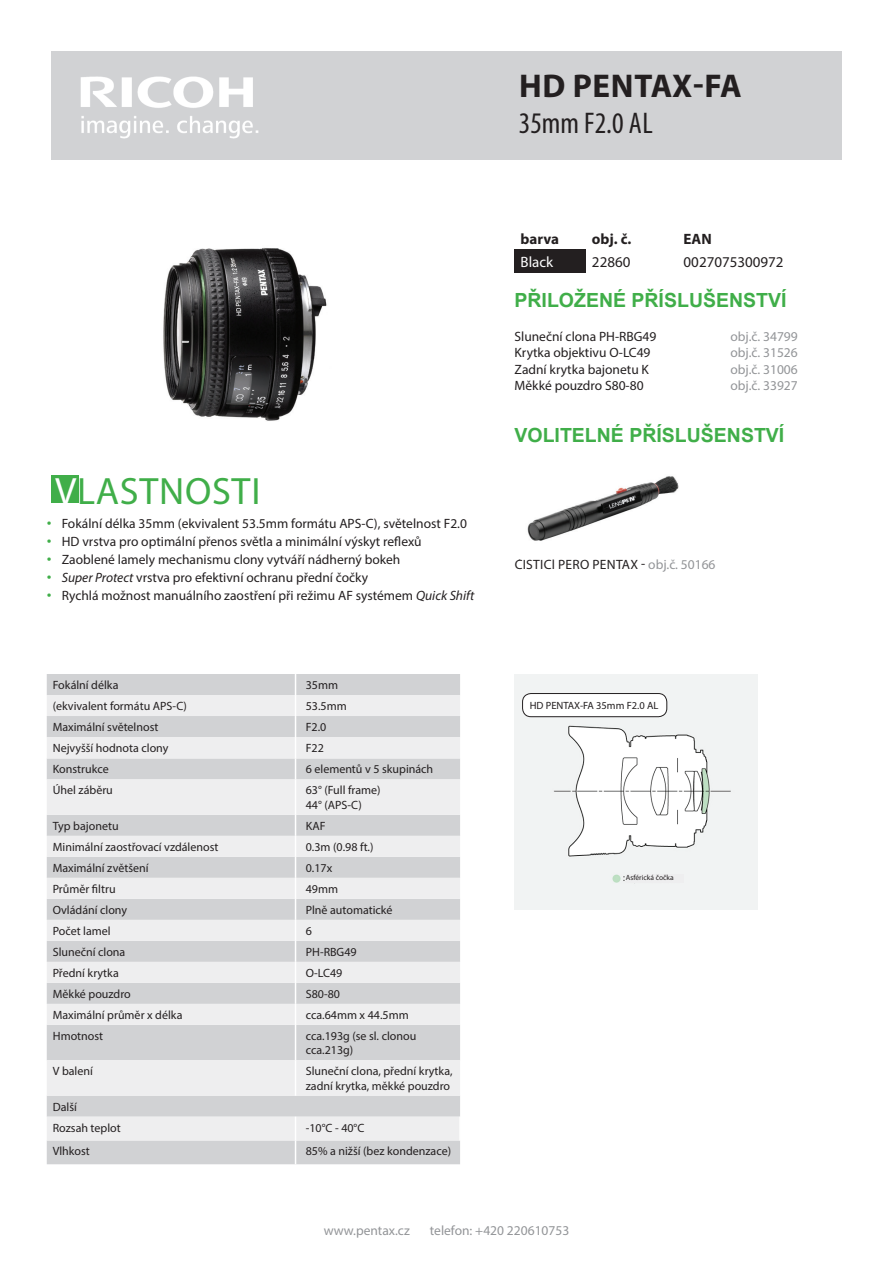
<style>
.page{position:relative;width:893px;height:1263px;background:#fff}
.page>*{position:absolute;margin:0;border:0;box-sizing:border-box;transform-origin:0 0}
.t1{font:38.25px "Myriad Pro";letter-spacing:.02em;color:#40ae49}
.t2{font:700 33px "Myriad Pro";letter-spacing:.02em;color:#231f20}
.t3{font:condensed 30px "Myriad Pro";color:#231f20}
.t4{font:700 19.5px "Arial";color:#40ae49}
.t5{font:15px "Myriad Pro";color:#231f20}
.t6{font:700 15px "Myriad Pro";color:#231f20}
.t7{font:15px "Myriad Pro";color:#fff}
.t8{font:13.5px "Myriad Pro";color:#231f20}
.t9{font:13.5px "Myriad Pro";color:#939598}
.t10{font:13.5px "Myriad Pro";letter-spacing:.02em;color:#231f20}
.t11{font:12px/14.4px "Myriad Pro";color:#231f20}
.t12{font:10.5px "Myriad Pro";color:#231f20}
.t13{font:7.5px "Myriad Pro";color:#231f20}
.s1{color:#fff}
.s2{font-family:"Arial";color:#40ae49}
.s3{font-family:"Arial";font-style:italic;color:#40ae49}
.s4{font-style:italic}
.s5{color:#939598}
</style>
<div class="page">
<div style="left:51px;top:51px;width:791px;height:108px;background:#d1d2d4"></div>
<img style="left:80px;top:76px;width:179px;height:63px">
<div style="left:514px;top:250px;width:72px;height:23px;background:#231f20"></div>
<div style="left:51px;top:475px;width:27px;height:28px;background:#40ae49"></div>
<div style="left:47px;top:674px;width:413px;height:386px;background:#d1d2d4"></div>
<svg style="left:47px;top:695px;width:413px;height:330px;background:#e1e1e3"></svg>
<svg style="left:295px;top:674px;width:1px;height:105px"></svg>
<hr style="left:295px;top:779px;width:1px;height:36px;background:#fff">
<svg style="left:295px;top:815px;width:1px;height:210px"></svg>
<hr style="left:295px;top:1025px;width:1px;height:35px;background:#fff">
<svg style="left:47px;top:1060px;width:413px;height:104px;background:#e1e2e3"></svg>
<hr style="left:459px;top:1117px;width:2px;height:23px;background:#fff">
<img style="left:527px;top:476px;width:152px;height:65px">
<img style="left:163px;top:247px;width:164px;height:174px">
<img style="left:514px;top:674px;width:244px;height:235px">
<div style="left:523px;top:693px;width:144px;height:24px;background:#fff;border-radius:9px"></div>
<div style="left:522px;top:693px;width:145px;height:24px;border:1px solid #231f20;border-radius:9px"></div>
<div style="left:626px;top:874px;width:57px;height:9px;background:#eeeeef"></div>
<h2 class="t2" style="left:519px;top:65px;width:224px">HD PENTAX-FA</h2>
<h3 class="t3" style="left:519px;top:105px;width:135px">35mm F2.0 AL</h3>
<p class="t6" style="left:520px;top:229px;width:40px">barva</p>
<p class="t6" style="left:592px;top:229px;width:41px">obj. č.</p>
<p class="t6" style="left:684px;top:229px;width:30px">EAN</p>
<p class="t7" style="left:520px;top:253px;width:34px">Black</p>
<p class="t5" style="left:592px;top:253px;width:40px">22860</p>
<p class="t5" style="left:684px;top:253px;width:102px">0027075300972</p>
<h1 class="t1" style="left:55px;top:468px;width:207px"><span class="s1">V</span>LASTNOSTI</h1>
<p class="t8" style="left:47px;top:515px;width:422px"><span class="s2">•</span> Fokální délka 35mm (ekvivalent 53.5mm formátu APS-C), světelnost F2.0</p>
<p class="t8" style="left:47px;top:533px;width:376px"><span class="s2">•</span> HD vrstva pro optimální přenos světla a minimální výskyt reflexů</p>
<p class="t8" style="left:47px;top:551px;width:355px"><span class="s2">•</span> Zaoblené lamely mechanismu clony vytváří nádherný bokeh</p>
<p class="t8" style="left:47px;top:569px;width:323px"><span class="s3">•</span> <span class="s4">Super Protect</span> vrstva pro efektivní ochranu přední čočky</p>
<p class="t8" style="left:47px;top:587px;width:429px"><span class="s2">•</span> Rychlá možnost manuálního zaostření při režimu AF systémem <span class="s4">Quick Shift</span></p>
<p class="t11" style="left:53px;top:678px;width:67px">Fokální délka</p>
<p class="t11" style="left:306px;top:678px;width:34px">35mm</p>
<p class="t11" style="left:53px;top:699px;width:136px">(ekvivalent formátu APS-C)</p>
<p class="t11" style="left:306px;top:699px;width:42px">53.5mm</p>
<p class="t11" style="left:53px;top:720px;width:107px">Maximální světelnost</p>
<p class="t11" style="left:306px;top:720px;width:22px">F2.0</p>
<p class="t11" style="left:53px;top:741px;width:117px">Nejvyšší hodnota clony</p>
<p class="t11" style="left:306px;top:741px;width:20px">F22</p>
<p class="t11" style="left:53px;top:762px;width:57px">Konstrukce</p>
<p class="t11" style="left:306px;top:762px;width:129px">6 elementů v 5 skupinách</p>
<p class="t11" style="left:53px;top:783px;width:62px">Úhel záběru</p>
<p class="t11" style="left:306px;top:783px;width:76px">63° (Full frame)<br>44° (APS-C)</p>
<p class="t11" style="left:53px;top:818px;width:67px">Typ bajonetu</p>
<p class="t11" style="left:306px;top:818px;width:21px">KAF</p>
<p class="t11" style="left:53px;top:839px;width:167px">Minimální zaostřovací vzdálenost</p>
<p class="t11" style="left:306px;top:839px;width:69px">0.3m (0.98 ft.)</p>
<p class="t11" style="left:53px;top:860px;width:97px">Maximální zvětšení</p>
<p class="t11" style="left:306px;top:860px;width:28px">0.17x</p>
<p class="t11" style="left:53px;top:881px;width:64px">Průměr filtru</p>
<p class="t11" style="left:306px;top:881px;width:34px">49mm</p>
<p class="t11" style="left:53px;top:902px;width:76px">Ovládání clony</p>
<p class="t11" style="left:306px;top:902px;width:88px">Plně automatické</p>
<p class="t11" style="left:53px;top:923px;width:59px">Počet lamel</p>
<p class="t11" style="left:306px;top:923px;width:8px">6</p>
<p class="t11" style="left:53px;top:944px;width:74px">Sluneční clona</p>
<p class="t11" style="left:306px;top:944px;width:52px">PH-RBG49</p>
<p class="t11" style="left:53px;top:965px;width:68px">Přední krytka</p>
<p class="t11" style="left:306px;top:965px;width:38px">O-LC49</p>
<p class="t11" style="left:53px;top:986px;width:79px">Měkké pouzdro</p>
<p class="t11" style="left:306px;top:986px;width:36px">S80-80</p>
<p class="t11" style="left:53px;top:1007px;width:131px">Maximální průměr x délka</p>
<p class="t11" style="left:306px;top:1007px;width:104px">cca.64mm x 44.5mm</p>
<p class="t11" style="left:53px;top:1028px;width:52px">Hmotnost</p>
<p class="t11" style="left:306px;top:1028px;width:112px">cca.193g (se sl. clonou cca.213g)</p>
<p class="t11" style="left:53px;top:1064px;width:42px">V balení</p>
<p class="t11" style="left:306px;top:1064px;width:148px">Sluneční clona, přední krytka, zadní krytka, měkké pouzdro</p>
<p class="t11" style="left:53px;top:1096px;width:70px;line-height:21px">Další<br>Rozsah teplot</p>
<p class="t11" style="left:306px;top:1120px;width:60px">-10°C - 40°C</p>
<p class="t11" style="left:53px;top:1144px;width:39px">Vlhkost</p>
<p class="t11" style="left:306px;top:1144px;width:147px">85% a nižší (bez kondenzace)</p>
<h3 class="t4" style="left:514px;top:286px;width:273px">PŘILOŽENÉ PŘÍSLUŠENSTVÍ</h3>
<p class="t8" style="left:514px;top:328px;width:143px">Sluneční clona PH-RBG49</p>
<p class="t9" style="left:730px;top:328px;width:69px">obj.č. 34799</p>
<p class="t8" style="left:514px;top:344px;width:138px">Krytka objektivu O-LC49</p>
<p class="t9" style="left:730px;top:344px;width:69px">obj.č. 31526</p>
<p class="t8" style="left:514px;top:361px;width:136px">Zadní krytka bajonetu K</p>
<p class="t9" style="left:730px;top:361px;width:69px">obj.č. 31006</p>
<p class="t8" style="left:514px;top:377px;width:131px">Měkké pouzdro S80-80</p>
<p class="t9" style="left:730px;top:377px;width:69px">obj.č. 33927</p>
<h3 class="t4" style="left:514px;top:421px;width:271px">VOLITELNÉ PŘÍSLUŠENSTVÍ</h3>
<p class="t10" style="left:515px;top:556px;width:202px">ČISTICÍ PERO PENTAX - <span class="s5">obj.č. 50166</span></p>
<p class="t12" style="left:530px;top:699px;width:130px">HD PENTAX-FA 35mm F2.0 AL</p>
<p class="t13" style="left:626px;top:873px;width:49px">Asférická čočka</p>
<p class="t9" style="left:324px;top:1222px;width:88px">www.pentax.cz</p>
<p class="t9" style="left:430px;top:1222px;width:141px">telefon: +420 220610753</p>
</div>
